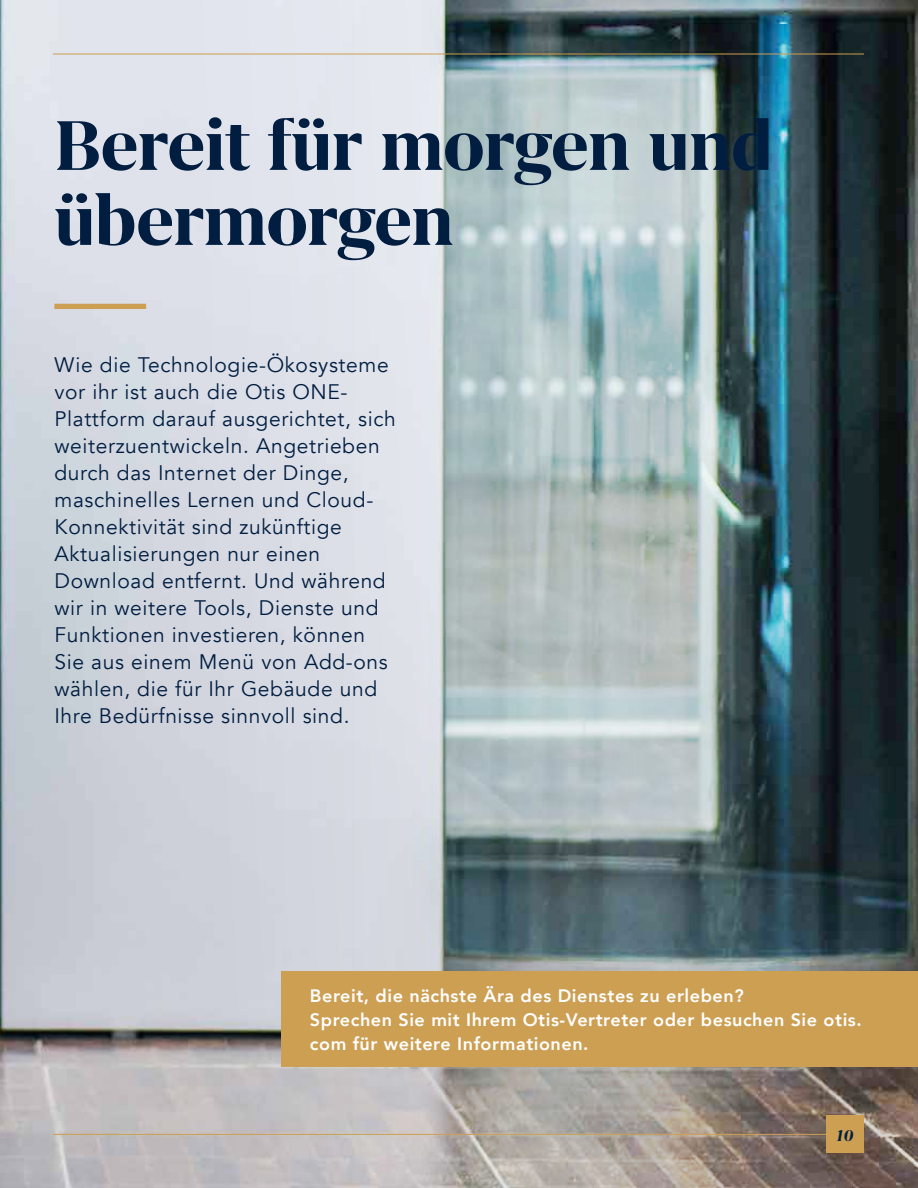
<style>
.page{position:relative;width:918px;height:1188px;background:#fff}
.page>*{position:absolute;margin:0;border:0;box-sizing:border-box;transform-origin:0 0}
.t1{font:700 81px/75px "Grifo M";letter-spacing:-.01em;color:#011e41}
.t2{font:21px/27px "Avenir";letter-spacing:.03em;color:#011e41}
.t3{font:800 18px/24px "Avenir";letter-spacing:.03em;color:#fff}
.t4{font:italic 700 18px "Grifo M";color:#011e41}
</style>
<div class="page">
<img style="left:354px;top:0;width:564px;height:1188px">
<svg style="left:0;top:0;width:354px;height:1188px;background:#d0d3da"></svg>
<div style="left:54px;top:304px;width:92px;height:5px;background:#cc9f53"></div>
<div style="left:281px;top:972px;width:637px;height:95px;background:#cc9f53"></div>
<hr style="left:53px;top:54px;width:811px;height:1px;background:#cc9f53">
<hr style="left:53px;top:1134px;width:811px;height:1px;background:#cc9f53">
<div style="left:826px;top:1116px;width:38px;height:37px;background:#cc9f53"></div>
<h1 class="t1" style="left:54px;top:108px;width:720px">Bereit für morgen und übermorgen</h1>
<p class="t2" style="left:54px;top:352px;width:343px">Wie die Technologie-Ökosysteme vor ihr ist auch die Otis ONE-<br>Plattform darauf ausgerichtet, sich weiterzuentwickeln. Angetrieben durch das Internet der Dinge, maschinelles Lernen und Cloud-<br>Konnektivität sind zukünftige<br>Aktualisierungen nur einen<br>Download entfernt. Und während wir in weitere Tools, Dienste und<br>Funktionen investieren, können<br>Sie aus einem Menü von Add-ons wählen, die für Ihr Gebäude und<br>Ihre Bedürfnisse sinnvoll sind.</p>
<p class="t3" style="left:310px;top:984px;width:553px">Bereit, die nächste Ära des Dienstes zu erleben?<br>Sprechen Sie mit Ihrem Otis-Vertreter oder besuchen Sie otis. com für weitere Informationen.</p>
<p class="t4" style="left:837px;top:1127px;width:19px">10</p>
</div>
